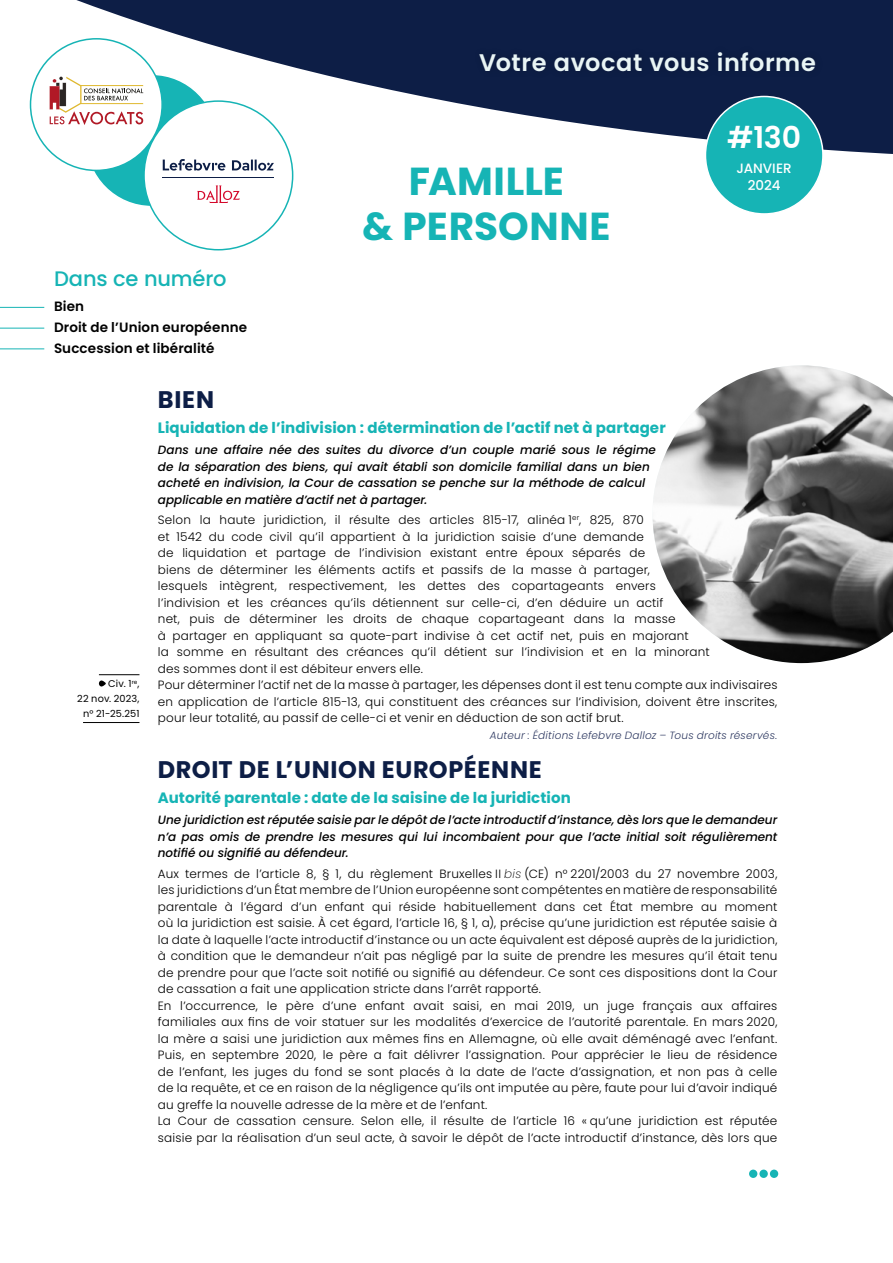
<style>
.page{position:relative;width:893px;height:1263px;background:#fff}
.page>*{position:absolute;margin:0;border:0;box-sizing:border-box;transform-origin:0 0}
.t1{font:700 39px/45px "Poppins";color:#16b4b5;text-align:center}
.t2{font:600 30px "Poppins";color:#fff}
.t3{font:700 24px "Poppins";letter-spacing:.03em;color:#0d1e46}
.t4{font:600 24px "Poppins";letter-spacing:.025em;color:#e9f5f5}
.t5{font:500 21px "Poppins";letter-spacing:-.01em;color:#16b4b5}
.t6{font:700 15px "Poppins";letter-spacing:.005em;color:#16b4b5}
.t7{font:600 13.5px/20.7px "Poppins";letter-spacing:.01em;color:#000}
.t8{font:500 13.5px/16.5px "Poppins";color:#fff;text-align:center}
.t9{font:300 12px/16.5px "Poppins";letter-spacing:.015em;color:#000}
.t10{font:italic 500 12px/16.5px "Poppins";color:#000}
.t11{font:italic 300 10.5px "Poppins";letter-spacing:.02em;color:#2f3a62}
.t12{font:9.75px/15px "Poppins";letter-spacing:.01em;color:#000;text-align:right}
.s1{font-weight:200;font-style:italic}
</style>
<div class="page">
<svg style="left:29px;top:0;width:864px;height:160px;fill:#0d1e46"></svg>
<div style="left:472px;top:43px;width:352px;height:36px;background:#0c1d44"></div>
<div style="left:705px;top:96px;width:118px;height:118px;background:#16b4b5;border-radius:50%"></div>
<div style="left:705px;top:96px;width:119px;height:119px;border:2px solid #fff;border-radius:50%"></div>
<div style="left:749px;top:1169px;width:8px;height:9px;background:#16b4b5;border-radius:50%"></div>
<div style="left:759px;top:1169px;width:9px;height:9px;background:#16b4b5;border-radius:50%"></div>
<div style="left:770px;top:1169px;width:8px;height:9px;background:#16b4b5;border-radius:50%"></div>
<hr style="left:0;top:307px;width:44px;height:1px;background:#16b4b5">
<hr style="left:0;top:328px;width:44px;height:1px;background:#16b4b5">
<hr style="left:0;top:349px;width:44px;height:1px;background:#16b4b5">
<hr style="left:99px;top:674px;width:40px;height:1px;background:#000">
<hr style="left:83px;top:722px;width:56px;height:1px;background:#000">
<svg style="left:99px;top:680px;width:7px;height:6px"></svg>
<div style="left:86px;top:74px;width:132px;height:133px;background:#16b4b5;border-radius:50%"></div>
<div style="left:144px;top:101px;width:149px;height:149px;background:#fff;border-radius:50%"></div>
<svg style="left:197px;top:185px;width:43px;height:18px"></svg>
<svg style="left:163px;top:159px;width:111px;height:12px"></svg>
<hr style="left:163px;top:178px;width:111px;height:1px;background:#0d1e46">
<div style="left:31px;top:39px;width:131px;height:131px;background:#fff;border-radius:50%"></div>
<svg style="left:49px;top:77px;width:94px;height:48px"></svg>
<img style="left:653px;top:365px;width:240px;height:298px">
<h3 class="t4" style="left:479px;top:48px;width:338px">Votre avocat vous informe</h3>
<h3 class="t5" style="left:54px;top:267px;width:174px">Dans ce numéro</h3>
<p class="t7" style="left:54px;top:296px;width:195px">Bien<br>Droit de l’Union européenne<br>Succession et libéralité</p>
<h1 class="t1" style="left:362px;top:159px;width:250px">FAMILLE<br>&amp; PERSONNE</h1>
<h2 class="t2" style="left:727px;top:121px;width:75px">#130</h2>
<p class="t8" style="left:737px;top:160px;width:57px">JANVIER<br>2024</p>
<p class="t12" style="left:77px;top:676px;width:64px">Civ. 1<sup>re</sup>,<br>22 nov. 2023, n° 21-25.251</p>
<h3 class="t3" style="left:158px;top:385px;width:58px">BIEN</h3>
<p class="t6" style="left:158px;top:419px;width:509px">Liquidation de l’indivision : détermination de l’actif net à partager</p>
<p class="t10" style="left:158px;top:442px;width:500px">Dans une affaire née des suites du divorce d’un couple marié sous le régime de la séparation des biens, qui avait établi son domicile familial dans un bien acheté en indivision, la Cour de cassation se penche sur la méthode de calcul applicable en matière d’actif net à partager.</p>
<p class="t9" style="left:158px;top:512px;width:621px">Selon la haute juridiction, il résulte des articles 815-17, alinéa 1<sup>er</sup>, 825, 870<br>et 1542 du code civil qu’il appartient à la juridiction saisie d’une demande<br>de liquidation et partage de l’indivision existant entre époux séparés de<br>biens de déterminer les éléments actifs et passifs de la masse à partager,<br>lesquels intègrent, respectivement, les dettes des copartageants envers<br>l’indivision et les créances qu’ils détiennent sur celle-ci, d’en déduire un actif<br>net, puis de déterminer les droits de chaque copartageant dans la masse<br>à partager en appliquant sa quote-part indivise à cet actif net, puis en majorant<br>la somme en résultant des créances qu’il détient sur l’indivision et en la minorant<br>des sommes dont il est débiteur envers elle.<br>Pour déterminer l’actif net de la masse à partager, les dépenses dont il est tenu compte aux indivisaires en application de l’article 815-13, qui constituent des créances sur l’indivision, doivent être inscrites, pour leur totalité, au passif de celle-ci et venir en déduction de son actif brut.</p>
<p class="t11" style="left:490px;top:729px;width:289px">Auteur : Éditions Lefebvre Dalloz – Tous droits réservés.</p>
<h3 class="t3" style="left:158px;top:755px;width:385px">DROIT DE L’UNION EUROPÉENNE</h3>
<p class="t6" style="left:158px;top:789px;width:414px">Autorité parentale : date de la saisine de la juridiction</p>
<p class="t10" style="left:158px;top:812px;width:621px;text-align:justify">Une juridiction est réputée saisie par le dépôt de l’acte introductif d’instance, dès lors que le demandeur n’a pas omis de prendre les mesures qui lui incombaient pour que l’acte initial soit régulièrement notifié ou signifié au défendeur.</p>
<p class="t9" style="left:158px;top:865px;width:621px">Aux termes de l’article 8, § 1, du règlement Bruxelles II <span class="s1">bis</span> (CE) n° 2201/2003 du 27 novembre 2003, les juridictions d’un État membre de l’Union européenne sont compétentes en matière de responsabilité parentale à l’égard d’un enfant qui réside habituellement dans cet État membre au moment où la juridiction est saisie. À cet égard, l’article 16, § 1, a), précise qu’une juridiction est réputée saisie à la date à laquelle l’acte introductif d’instance ou un acte équivalent est déposé auprès de la juridiction, à condition que le demandeur n’ait pas négligé par la suite de prendre les mesures qu’il était tenu de prendre pour que l’acte soit notifié ou signifié au défendeur. Ce sont ces dispositions dont la Cour de cassation a fait une application stricte dans l’arrêt rapporté.<br>En l’occurrence, le père d’une enfant avait saisi, en mai 2019, un juge français aux affaires familiales aux fins de voir statuer sur les modalités d’exercice de l’autorité parentale. En mars 2020, la mère a saisi une juridiction aux mêmes fins en Allemagne, où elle avait déménagé avec l’enfant.<br>Puis, en septembre 2020, le père a fait délivrer l’assignation. Pour apprécier le lieu de résidence de l’enfant, les juges du fond se sont placés à la date de l’acte d’assignation, et non pas à celle de la requête, et ce en raison de la négligence qu’ils ont imputée au père, faute pour lui d’avoir indiqué au greffe la nouvelle adresse de la mère et de l’enfant.<br>La Cour de cassation censure. Selon elle, il résulte de l’article 16 « qu’une juridiction est réputée saisie par la réalisation d’un seul acte, à savoir le dépôt de l’acte introductif d’instance, dès lors que</p>
</div>
